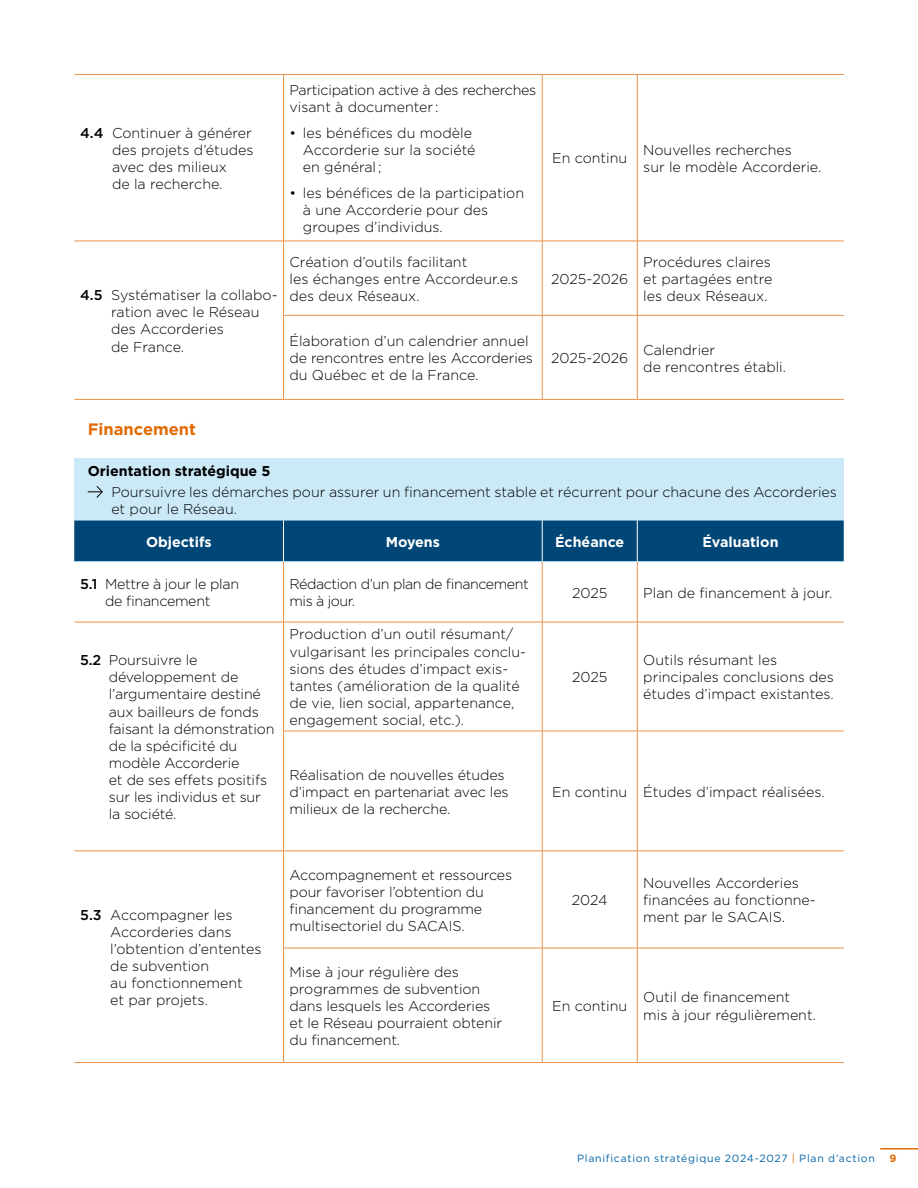
<style>
.page{position:relative;width:918px;height:1188px;background:#fff}
.page>*{position:absolute;margin:0;border:0;box-sizing:border-box;transform-origin:0 0}
.t1{font:700 16.5px "Gotham";color:#e16a03}
.t2{font:300 14.25px/17.1px "Gotham";color:#000}
.t3{font:300 14.25px/17.1px "Gotham";letter-spacing:-.02em;color:#000}
.t4{font:300 14.25px/17.1px "Gotham";letter-spacing:-.03em;color:#000}
.t5{font:700 14.25px "Gotham";color:#fff}
.t6{font:700 14.25px "Gotham";color:#000}
.t7{font:10.5px "Gotham";letter-spacing:.07em;color:#0064a7}
.t8{font:700 10.5px "Gotham";color:#e16a03}
.s1{font-weight:500}
.s2{color:#e16a03}
</style>
<div class="page">
<hr style="left:637px;top:75px;width:1px;height:166px;background:#ea9148">
<hr style="left:637px;top:241px;width:1px;height:74px;background:#ea9148">
<hr style="left:637px;top:316px;width:1px;height:83px;background:#ea9148">
<hr style="left:542px;top:75px;width:1px;height:166px;background:#ea9148">
<hr style="left:542px;top:241px;width:1px;height:74px;background:#ea9148">
<hr style="left:542px;top:316px;width:1px;height:83px;background:#ea9148">
<hr style="left:284px;top:74px;width:258px;height:1px;background:#ea9148">
<hr style="left:542px;top:74px;width:95px;height:1px;background:#ea9148">
<hr style="left:637px;top:74px;width:207px;height:1px;background:#ea9148">
<hr style="left:284px;top:241px;width:258px;height:1px;background:#ea9148">
<hr style="left:542px;top:241px;width:95px;height:1px;background:#ea9148">
<hr style="left:637px;top:241px;width:207px;height:1px;background:#ea9148">
<hr style="left:283px;top:315px;width:259px;height:1px;background:#ea9148">
<hr style="left:542px;top:315px;width:95px;height:1px;background:#ea9148">
<hr style="left:637px;top:315px;width:207px;height:1px;background:#ea9148">
<hr style="left:284px;top:399px;width:258px;height:1px;background:#ea9148">
<hr style="left:542px;top:399px;width:95px;height:1px;background:#ea9148">
<hr style="left:637px;top:399px;width:207px;height:1px;background:#ea9148">
<hr style="left:74px;top:74px;width:210px;height:1px;background:#ea9148">
<hr style="left:283px;top:75px;width:1px;height:166px;background:#ea9148">
<hr style="left:74px;top:241px;width:210px;height:1px;background:#ea9148">
<hr style="left:283px;top:241px;width:1px;height:74px;background:#ea9148">
<hr style="left:283px;top:316px;width:1px;height:83px;background:#ea9148">
<hr style="left:74px;top:399px;width:210px;height:1px;background:#ea9148">
<div style="left:74px;top:458px;width:770px;height:63px;background:#cbe9f6"></div>
<div style="left:74px;top:521px;width:770px;height:40px;background:#004778"></div>
<hr style="left:74px;top:561px;width:210px;height:1px;background:#a2d9ef">
<hr style="left:284px;top:561px;width:258px;height:1px;background:#a2d9ef">
<hr style="left:542px;top:561px;width:95px;height:1px;background:#a2d9ef">
<hr style="left:637px;top:561px;width:207px;height:1px;background:#a2d9ef">
<hr style="left:637px;top:562px;width:1px;height:60px;background:#ea9148">
<hr style="left:637px;top:622px;width:1px;height:109px;background:#ea9148">
<hr style="left:637px;top:731px;width:1px;height:120px;background:#ea9148">
<hr style="left:637px;top:851px;width:1px;height:97px;background:#ea9148">
<hr style="left:637px;top:948px;width:1px;height:114px;background:#ea9148">
<hr style="left:542px;top:562px;width:1px;height:60px;background:#ea9148">
<hr style="left:542px;top:622px;width:1px;height:109px;background:#ea9148">
<hr style="left:542px;top:731px;width:1px;height:120px;background:#ea9148">
<hr style="left:542px;top:851px;width:1px;height:97px;background:#ea9148">
<hr style="left:542px;top:948px;width:1px;height:114px;background:#ea9148">
<hr style="left:284px;top:622px;width:258px;height:1px;background:#ea9148">
<hr style="left:542px;top:622px;width:95px;height:1px;background:#ea9148">
<hr style="left:637px;top:622px;width:207px;height:1px;background:#ea9148">
<hr style="left:283px;top:731px;width:259px;height:1px;background:#ea9148">
<hr style="left:542px;top:731px;width:95px;height:1px;background:#ea9148">
<hr style="left:637px;top:731px;width:207px;height:1px;background:#ea9148">
<hr style="left:284px;top:851px;width:258px;height:1px;background:#ea9148">
<hr style="left:542px;top:851px;width:95px;height:1px;background:#ea9148">
<hr style="left:637px;top:851px;width:207px;height:1px;background:#ea9148">
<hr style="left:283px;top:948px;width:259px;height:1px;background:#ea9148">
<hr style="left:542px;top:948px;width:95px;height:1px;background:#ea9148">
<hr style="left:637px;top:948px;width:207px;height:1px;background:#ea9148">
<hr style="left:284px;top:1062px;width:258px;height:1px;background:#ea9148">
<hr style="left:542px;top:1062px;width:95px;height:1px;background:#ea9148">
<hr style="left:637px;top:1062px;width:207px;height:1px;background:#ea9148">
<hr style="left:283px;top:562px;width:1px;height:60px;background:#ea9148">
<hr style="left:74px;top:622px;width:210px;height:1px;background:#ea9148">
<hr style="left:283px;top:622px;width:1px;height:109px;background:#ea9148">
<hr style="left:283px;top:731px;width:1px;height:120px;background:#ea9148">
<hr style="left:74px;top:851px;width:210px;height:1px;background:#ea9148">
<hr style="left:283px;top:851px;width:1px;height:97px;background:#ea9148">
<hr style="left:283px;top:948px;width:1px;height:114px;background:#ea9148">
<hr style="left:74px;top:1062px;width:210px;height:1px;background:#ea9148">
<hr style="left:283px;top:521px;width:1px;height:40px;background:#fff">
<hr style="left:542px;top:521px;width:1px;height:40px;background:#fff">
<hr style="left:637px;top:521px;width:1px;height:40px;background:#fff">
<svg style="left:88px;top:486px;width:15px;height:12px"></svg>
<hr style="left:880px;top:1148px;width:38px;height:2px;background:#e16a03">
<p class="t2" style="left:112px;top:124px;width:143px;text-indent:-32px"><span class="s1">4.4</span> Continuer à générer des projets d’études avec des milieux<br>de la recherche.</p>
<p class="t2" style="left:111px;top:286px;width:168px;text-indent:-31px"><span class="s1">4.5</span> Systématiser la collabo&shy;ration avec le Réseau des Accorderies<br>de France.</p>
<p class="t3" style="left:289px;top:81px;width:248px">Participation active à des recherches visant à documenter :</p>
<p class="t2" style="left:303px;top:124px;width:174px;text-indent:-13px">• les bénéfices du modèle<br>Accorderie sur la société en général ;</p>
<p class="t2" style="left:303px;top:184px;width:223px;text-indent:-13px">• les bénéfices de la participation à une Accorderie pour des groupes d’individus.</p>
<p class="t2" style="left:289px;top:253px;width:230px">Création d’outils facilitant<br>les échanges entre Accordeur.e.s des deux Réseaux.</p>
<p class="t2" style="left:289px;top:332px;width:245px">Élaboration d’un calendrier annuel de rencontres entre les Accorderies du Québec et de la France.</p>
<p class="t2" style="left:552px;top:149px;width:77px">En continu</p>
<p class="t2" style="left:643px;top:141px;width:180px">Nouvelles recherches<br>sur le modèle Accorderie.</p>
<p class="t2" style="left:551px;top:270px;width:79px">2025-2026</p>
<p class="t2" style="left:643px;top:253px;width:131px">Procédures claires et partagées entre les deux Réseaux.</p>
<p class="t2" style="left:551px;top:349px;width:79px">2025-2026</p>
<p class="t2" style="left:643px;top:341px;width:144px">Calendrier<br>de rencontres établi.</p>
<p class="t1" style="left:88px;top:419px;width:110px">Financement</p>
<p class="t6" style="left:88px;top:462px;width:184px">Orientation stratégique 5</p>
<p class="t2" style="left:111px;top:483px;width:727px">Poursuivre les démarches pour assurer un financement stable et récurrent pour chacune des Accorderies et pour le Réseau.</p>
<p class="t5" style="left:146px;top:532px;width:67px">Objectifs</p>
<p class="t5" style="left:386px;top:532px;width:56px">Moyens</p>
<p class="t5" style="left:555px;top:532px;width:71px">Échéance</p>
<p class="t5" style="left:702px;top:532px;width:78px">Évaluation</p>
<p class="t3" style="left:80px;top:575px;width:160px;text-align:center"><span class="s1">5.1</span> Mettre à jour le plan de financement</p>
<p class="t4" style="left:290px;top:575px;width:241px">Rédaction d’un plan de financement mis à jour.</p>
<p class="t2" style="left:572px;top:584px;width:37px">2025</p>
<p class="t2" style="left:643px;top:584px;width:190px">Plan de financement à jour.</p>
<p class="t2" style="left:109px;top:651px;width:167px;text-indent:-29px"><span class="s1">5.2</span> Poursuivre le développement de l’argumentaire destiné aux bailleurs de fonds faisant la démonstration de la spécificité du modèle Accorderie<br>et de ses effets positifs sur les individus et sur la société.</p>
<p class="t2" style="left:289px;top:626px;width:238px">Production d’un outil résumant/ vulgarisant les principales conclu&shy;sions des études d’impact exis&shy;tantes (amélioration de la qualité de vie, lien social, appartenance, engagement social, etc.).</p>
<p class="t2" style="left:289px;top:766px;width:221px">Réalisation de nouvelles études d’impact en partenariat avec les milieux de la recherche.</p>
<p class="t2" style="left:110px;top:906px;width:153px;text-indent:-30px"><span class="s1">5.3</span> Accompagner les<br>Accorderies dans l’obtention d’ententes de subvention<br>au fonctionnement<br>et par projets.</p>
<p class="t2" style="left:289px;top:866px;width:224px">Accompagnement et ressources pour favoriser l’obtention du financement du programme multisectoriel du SACAIS.</p>
<p class="t2" style="left:289px;top:963px;width:214px">Mise à jour régulière des programmes de subvention dans lesquels les Accorderies et le Réseau pourraient obtenir du financement.</p>
<p class="t2" style="left:572px;top:668px;width:37px">2025</p>
<p class="t2" style="left:643px;top:651px;width:192px">Outils résumant les principales conclusions des études d’impact existantes.</p>
<p class="t2" style="left:552px;top:783px;width:274px">En continu Études d’impact réalisées.</p>
<p class="t2" style="left:572px;top:891px;width:37px">2024</p>
<p class="t2" style="left:643px;top:874px;width:174px">Nouvelles Accorderies financées au fonctionne&shy;ment par le SACAIS.</p>
<p class="t2" style="left:552px;top:997px;width:77px">En continu</p>
<p class="t2" style="left:643px;top:988px;width:174px">Outil de financement mis à jour régulièrement.</p>
<p class="t7" style="left:577px;top:1151px;width:299px">Planification stratégique 2024-2027 <span class="s2">|</span> Plan d’action</p>
<p class="t8" style="left:890px;top:1151px;width:8px">9</p>
</div>
